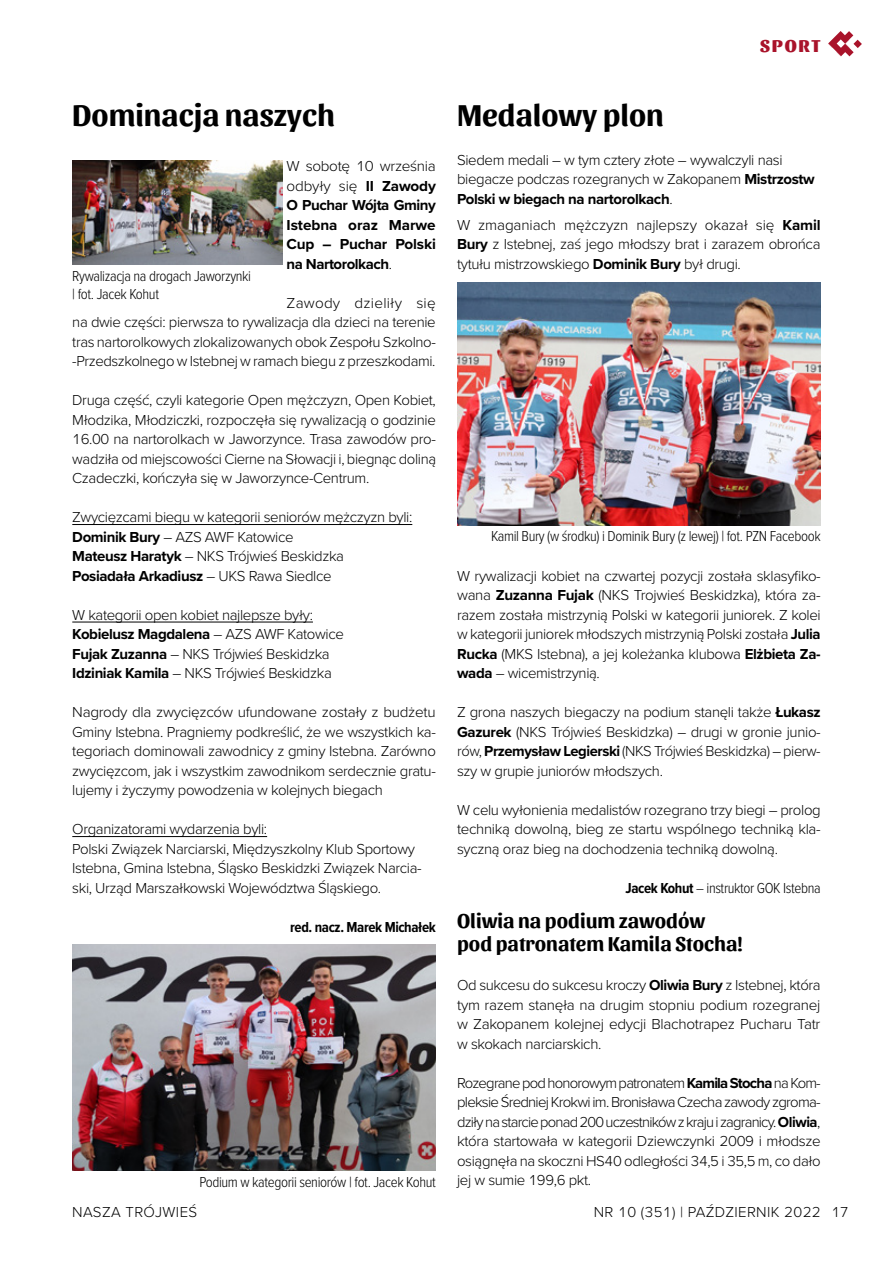
<style>
.page{position:relative;width:893px;height:1263px;background:#fff}
.page>*{position:absolute;margin:0;border:0;box-sizing:border-box;transform-origin:0 0}
.t1{font:700 31.5px "Sansita";color:#000}
.t2{font:700 21px/22.5px "Sansita";color:#000}
.t3{font:800 18px "Sansita";letter-spacing:.1em;color:#a9132a}
.t4{font:300 15px/19.5px "Proxima Nova";letter-spacing:-.025em;color:#000;text-align:justify}
.t5{font:300 15px/18px "Proxima Nova Cond";letter-spacing:-.025em;color:#000}
.t6{font:700 15px/19.5px "Proxima Nova";letter-spacing:-.01em;color:#000;text-align:justify}
.t7{font:300 15px "Proxima Nova";letter-spacing:.025em;color:#000}
.t8{font:700 15px "Proxima Nova Cond";letter-spacing:-.025em;color:#000}
.s1{font-weight:300}
.s2{font-weight:700}
</style>
<div class="page">
<svg style="left:828px;top:31px;width:34px;height:25px"></svg>
<hr style="left:72px;top:524px;width:340px;height:1px;background:#000">
<hr style="left:72px;top:622px;width:241px;height:1px;background:#000">
<hr style="left:72px;top:836px;width:195px;height:1px;background:#000">
<img style="left:72px;top:160px;width:210px;height:105px">
<img style="left:72px;top:944px;width:364px;height:227px">
<img style="left:457px;top:283px;width:364px;height:242px">
<p class="t3" style="left:760px;top:35px;width:62px">SPORT</p>
<h1 class="t1" style="left:72px;top:96px;width:264px">Dominacja naszych</h1>
<p class="t6" style="left:287px;top:156px;width:151px"><span class="s1">W sobotę 10 września odbyły się</span> II Zawody O Puchar Wójta Gminy Istebna oraz Marwe Cup – Puchar Polski na Nartorolkach<span class="s1">.</span></p>
<p class="t5" style="left:72px;top:266px;width:180px">Rywalizacja na drogach Jaworzynki | fot. Jacek Kohut</p>
<p class="t4" style="left:72px;top:292px;width:365px;text-indent:214px">Zawody dzieliły się na dwie części: pierwsza to rywalizacja dla dzieci na terenie tras nartorolkowych zlokalizowanych obok Zespołu Szkolno--Przedszkolnego w Istebnej w ramach biegu z przeszkodami.</p>
<p class="t4" style="left:72px;top:389px;width:365px">Druga część, czyli kategorie Open mężczyzn, Open Kobiet,<br>Młodzika, Młodziczki, rozpoczęła się rywalizacją o godzinie</p>
<p class="t4" style="left:72px;top:428px;width:365px">16.00 na nartorolkach w Jaworzynce. Trasa zawodów pro&shy;wadziła od miejscowości Cierne na Słowacji i, biegnąc doliną Czadeczki, kończyła się w Jaworzynce-Centrum.</p>
<p class="t4" style="left:72px;top:506px;width:342px;text-align:left">Zwycięzcami biegu w kategorii seniorów mężczyzn byli:<br><span class="s2">Dominik Bury</span> – AZS AWF Katowice<br><span class="s2">Mateusz Haratyk</span> – NKS Trójwieś Beskidzka<br><span class="s2">Posiadała Arkadiusz</span> – UKS Rawa Siedlce</p>
<p class="t4" style="left:72px;top:604px;width:273px;text-align:left">W kategorii open kobiet najlepsze były:<br><span class="s2">Kobielusz Magdalena</span> – AZS AWF Katowice <span class="s2">Fujak Zuzanna</span> – NKS Trójwieś Beskidzka <span class="s2">Idziniak Kamila</span> – NKS Trójwieś Beskidzka</p>
<p class="t4" style="left:72px;top:701px;width:365px">Nagrody dla zwycięzców ufundowane zostały z budżetu Gminy Istebna. Pragniemy podkreślić, że we wszystkich ka&shy;tegoriach dominowali zawodnicy z gminy Istebna. Zarówno zwycięzcom, jak i wszystkim zawodnikom serdecznie gratu&shy;lujemy i życzymy powodzenia w kolejnych biegach</p>
<p class="t4" style="left:72px;top:818px;width:351px;text-align:left">Organizatorami wydarzenia byli:<br>Polski Związek Narciarski, Międzyszkolny Klub Sportowy Istebna, Gmina Istebna, Śląsko Beskidzki Związek Narcia&shy;ski, Urząd Marszałkowski Województwa Śląskiego.</p>
<p class="t8" style="left:290px;top:915px;width:147px">red. nacz. Marek Michałek</p>
<p class="t5" style="left:199px;top:1172px;width:238px">Podium w kategorii seniorów | fot. Jacek Kohut</p>
<h1 class="t1" style="left:457px;top:96px;width:208px">Medalowy plon</h1>
<p class="t4" style="left:457px;top:149px;width:359px;text-align:left">Siedem medali – w tym cztery złote – wywalczyli nasi biegacze podczas rozegranych w Zakopanem <span class="s2">Mistrzostw<br>Polski w biegach na nartorolkach</span>.</p>
<p class="t4" style="left:457px;top:214px;width:365px">W zmaganiach mężczyzn najlepszy okazał się <span class="s2">Kamil Bury</span> z Istebnej, zaś jego młodszy brat i zarazem obrońca tytułu mistrzowskiego <span class="s2">Dominik Bury</span> był drugi.</p>
<p class="t5" style="left:491px;top:526px;width:331px">Kamil Bury (w środku) i Dominik Bury (z lewej) | fot. PZN Facebook</p>
<p class="t4" style="left:457px;top:565px;width:365px">W rywalizacji kobiet na czwartej pozycji została sklasyfko&shy;wana <span class="s2">Zuzanna Fujak</span> (NKS Trojwieś Beskidzka), która za&shy;razem została mistrzynią Polski w kategorii juniorek. Z kolei w kategorii juniorek młodszych mistrzynią Polski została <span class="s2">Julia Rucka</span> (MKS Istebna), a jej koleżanka klubowa <span class="s2">Elżbieta Za&shy;wada</span> – wicemistrzynią.</p>
<p class="t4" style="left:457px;top:701px;width:365px">Z grona naszych biegaczy na podium stanęli także <span class="s2">Łukasz Gazurek</span> (NKS Trójwieś Beskidzka) – drugi w gronie junio&shy;rów, <span class="s2">Przemysław Legierski</span> (NKS Trójwieś Beskidzka) – pierw&shy;szy w grupie juniorów młodszych.</p>
<p class="t4" style="left:457px;top:799px;width:365px">W celu wyłonienia medalistów rozegrano trzy biegi – prolog techniką dowolną, bieg ze startu wspólnego techniką kla&shy;syczną oraz bieg na dochodzenia techniką dowolną.</p>
<p class="t5" style="left:625px;top:878px;width:197px"><span class="s2">Jacek Kohut</span> – instruktor GOK Istebna</p>
<h3 class="t2" style="left:457px;top:910px;width:287px">Oliwia na podium zawodów pod patronatem Kamila Stocha!</h3>
<p class="t4" style="left:457px;top:974px;width:365px">Od sukcesu do sukcesu kroczy <span class="s2">Oliwia Bury</span> z Istebnej, która tym razem stanęła na drugim stopniu podium rozegranej w Zakopanem kolejnej edycji Blachotrapez Pucharu Tatr w skokach narciarskich.</p>
<p class="t4" style="left:457px;top:1072px;width:365px">Rozegrane pod honorowym patronatem <span class="s2">Kamila Stocha</span> na Kom&shy;pleksie Średniej Krokwi im. Bronisława Czecha zawody zgroma&shy;dziły na starcie ponad 200 uczestników z kraju i zagranicy. <span class="s2">Oliwia</span>, która startowała w kategorii Dziewczynki 2009 i młodsze osiągnęła na skoczni HS40 odległości 34,5 i 35,5 m, co dało jej w sumie 199,6 pkt.</p>
<p class="t7" style="left:72px;top:1201px;width:126px">NASZA TRÓJWIEŚ</p>
<p class="t7" style="left:594px;top:1201px;width:228px">NR 10 (351) | PAŹDZIERNIK 2022</p>
<p class="t4" style="left:831px;top:1201px;width:19px">17</p>
</div>
